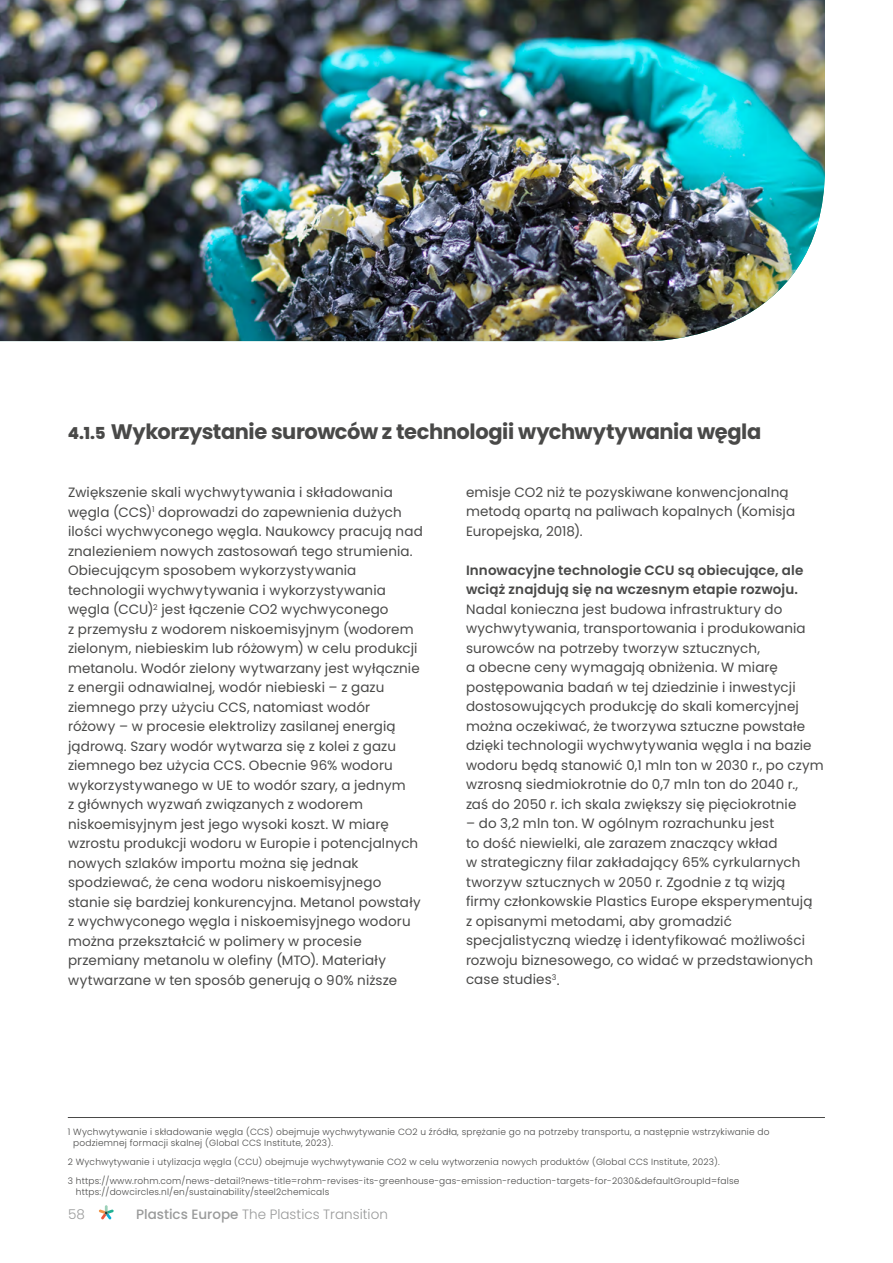
<style>
.page{position:relative;width:893px;height:1263px;background:#fff}
.page>*{position:absolute;margin:0;border:0;box-sizing:border-box;transform-origin:0 0}
.t1{font:700 21px "Poppins";letter-spacing:-.02em;color:#494948}
.t2{font:13.5px/19.5px "Poppins";letter-spacing:.01em;color:#494948}
.t3{font:600 13.5px/19.5px "Poppins";letter-spacing:.01em;color:#494948}
.t4{font:300 13.5px "Poppins";color:#9a9b9b}
.t5{font:300 9px/10.8px "Poppins";letter-spacing:.02em;color:#494948}
.s1{font-weight:800;font-size:16.5px}
.s2{font-weight:500}
</style>
<div class="page">
<img style="left:0;top:0;width:825px;height:341px">
<svg style="left:99px;top:1205px;width:15px;height:14px"></svg>
<hr style="left:68px;top:1117px;width:757px;height:1px;background:#494948">
<h1 class="t1" style="left:68px;top:419px;width:695px"><span class="s1">4.1.5</span> Wykorzystanie surowców z technologii wychwytywania węgla</h1>
<p class="t2" style="left:68px;top:483px;width:356px">Zwiększenie skali wychwytywania i składowania węgla (CCS)<sup>1</sup> doprowadzi do zapewnienia dużych ilości wychwyconego węgla. Naukowcy pracują nad znalezieniem nowych zastosowań tego strumienia.<br>Obiecującym sposobem wykorzystywania technologii wychwytywania i wykorzystywania węgla (CCU)<sup>2</sup> jest łączenie CO2 wychwyconego<br>z przemysłu z wodorem niskoemisyjnym (wodorem zielonym, niebieskim lub różowym) w celu produkcji metanolu. Wodór zielony wytwarzany jest wyłącznie z energii odnawialnej, wodór niebieski – z gazu ziemnego przy użyciu CCS, natomiast wodór<br>różowy – w procesie elektrolizy zasilanej energią jądrową. Szary wodór wytwarza się z kolei z gazu ziemnego bez użycia CCS. Obecnie 96% wodoru wykorzystywanego w UE to wodór szary, a jednym<br>z głównych wyzwań związanych z wodorem niskoemisyjnym jest jego wysoki koszt. W miarę wzrostu produkcji wodoru w Europie i potencjalnych nowych szlaków importu można się jednak spodziewać, że cena wodoru niskoemisyjnego stanie się bardziej konkurencyjna. Metanol powstały z wychwyconego węgla i niskoemisyjnego wodoru można przekształcić w polimery w procesie przemiany metanolu w olefiny (MTO). Materiały wytwarzane w ten sposób generują o 90% niższe</p>
<p class="t2" style="left:466px;top:483px;width:331px">emisje CO2 niż te pozyskiwane konwencjonalną metodą opartą na paliwach kopalnych (Komisja<br>Europejska, 2018).</p>
<p class="t3" style="left:466px;top:561px;width:339px">Innowacyjne technologie CCU są obiecujące, ale wciąż znajdują się na wczesnym etapie rozwoju.</p>
<p class="t2" style="left:466px;top:599px;width:359px">Nadal konieczna jest budowa infrastruktury do wychwytywania, transportowania i produkowania surowców na potrzeby tworzyw sztucznych,<br>a obecne ceny wymagają obniżenia. W miarę postępowania badań w tej dziedzinie i inwestycji dostosowujących produkcję do skali komercyjnej można oczekiwać, że tworzywa sztuczne powstałe dzięki technologii wychwytywania węgla i na bazie wodoru będą stanowić 0,1 mln ton w 2030 r., po czym wzrosną siedmiokrotnie do 0,7 mln ton do 2040 r., zaś do 2050 r. ich skala zwiększy się pięciokrotnie</p>
<p class="t2" style="left:466px;top:814px;width:349px">– do 3,2 mln ton. W ogólnym rozrachunku jest<br>to dość niewielki, ale zarazem znaczący wkład<br>w strategiczny filar zakładający 65% cyrkularnych tworzyw sztucznych w 2050 r. Zgodnie z tą wizją firmy członkowskie Plastics Europe eksperymentują z opisanymi metodami, aby gromadzić specjalistyczną wiedzę i identyfikować możliwości rozwoju biznesowego, co widać w przedstawionych case studies<sup>3</sup>.</p>
<p class="t5" style="left:73px;top:1126px;width:698px;text-indent:-5px">1 Wychwytywanie i składowanie węgla (CCS) obejmuje wychwytywanie CO2 u źródła, sprężanie go na potrzeby transportu, a następnie wstrzykiwanie do podziemnej formacji skalnej (Global CCS Institute, 2023).</p>
<p class="t5" style="left:68px;top:1152px;width:673px;line-height:19.4px">2 Wychwytywanie i utylizacja węgla (CCU) obejmuje wychwytywanie CO2 w celu wytworzenia nowych produktów (Global CCS Institute, 2023).<br>3 https://www.rohm.com/news-detail?news-title=rohm-revises-its-greenhouse-gas-emission-reduction-targets-for-2030&amp;defaultGroupId=false</p>
<p class="t5" style="left:76px;top:1186px;width:255px">https://dowcircles.nl/en/sustainability/steel2chemicals</p>
<p class="t4" style="left:68px;top:1207px;width:18px">58</p>
<p class="t4" style="left:136px;top:1207px;width:253px"><span class="s2">Plastics Europe</span> The Plastics Transition</p>
</div>
